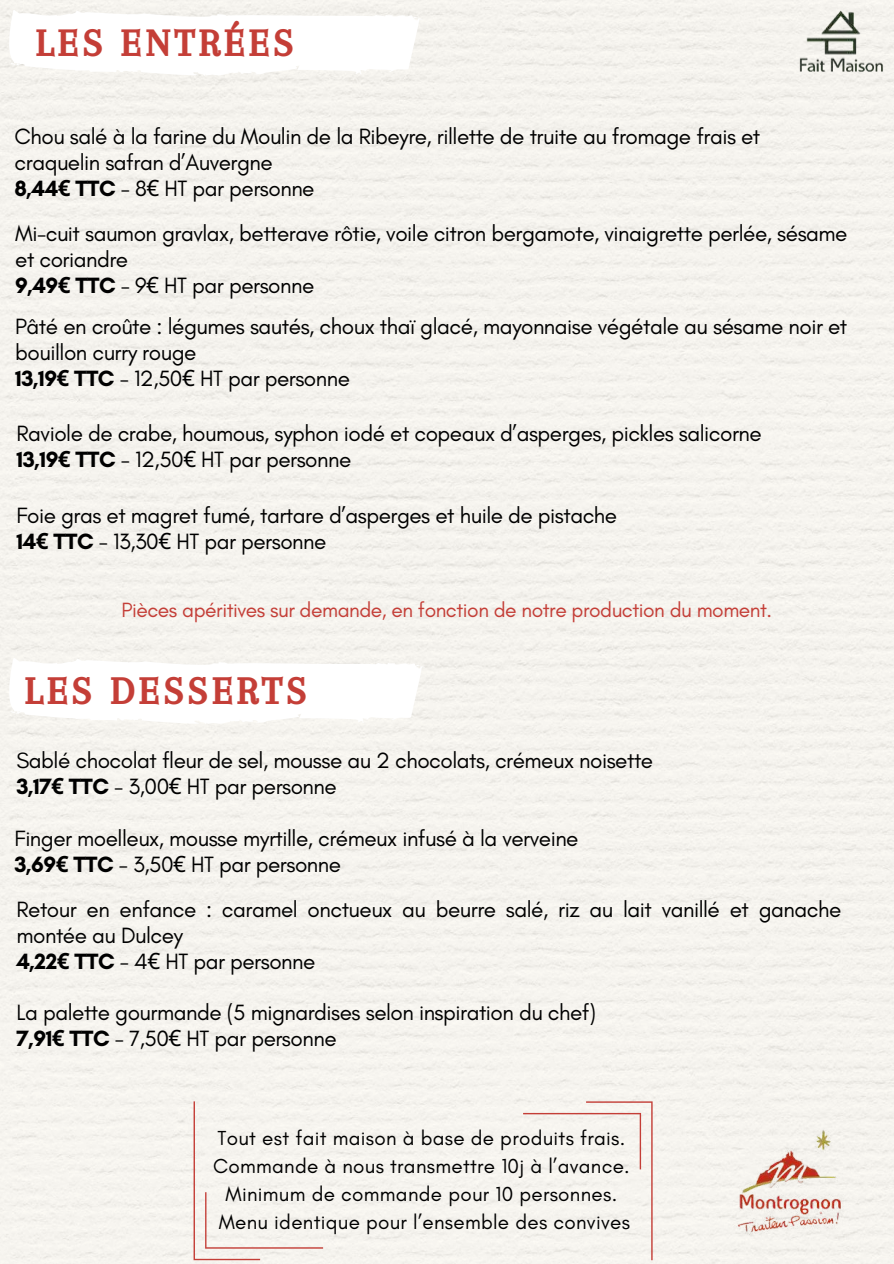
<style>
.page{position:relative;width:894px;height:1264px;background:#fff}
.page>*{position:absolute;margin:0;border:0;box-sizing:border-box;transform-origin:0 0}
.t1{font:39.3px "CA Generated";letter-spacing:.115em;color:#c43e37}
.t2{font:39px "CA Generated";letter-spacing:.115em;color:#c43e37}
.t3{font:22.5px/25.8px "Glacial Indifference";letter-spacing:-.02em;color:#000}
.t4{font:21px "Glacial Indifference";letter-spacing:-.02em;color:#c43e37}
.t5{font:20.7px/28px "Glacial Indifference";letter-spacing:.015em;color:#000;text-align:center}
.s1{font-weight:700}
.s2{font-family:"Noto Sans";font-weight:700}
.s3{font-family:"Noto Sans"}
</style>
<div class="page">
<svg style="left:3px;top:10px;width:419px;height:66px"></svg>
<svg style="left:3px;top:657px;width:422px;height:67px"></svg>
<div style="left:523px;top:1101px;width:129px;height:159px;background:#f6f4ef"></div>
<svg style="left:193px;top:1101px;width:130px;height:159px"></svg>
<img style="left:733px;top:1124px;width:115px;height:115px">
<img style="left:790px;top:8px;width:99px;height:68px">
<h2 class="t2" style="left:36px;top:21px;width:258px">LES ENTRÉES</h2>
<p class="t3" style="left:15px;top:123px;width:747px">Chou salé à la farine du Moulin de la Ribeyre, rillette de truite au fromage frais et craquelin safran d’Auvergne<br><span class="s1">8,44</span><span class="s2">€</span> <span class="s1">TTC</span> - 8<span class="s3">€</span> HT par personne</p>
<p class="t3" style="left:15px;top:220px;width:833px">Mi-cuit saumon gravlax, betterave rôtie, voile citron bergamote, vinaigrette perlée, sésame et coriandre<br><span class="s1">9,49</span><span class="s2">€</span> <span class="s1">TTC</span> - 9<span class="s3">€</span> HT par personne</p>
<p class="t3" style="left:15px;top:314px;width:833px">Pâté en croûte : légumes sautés, choux thaï glacé, mayonnaise végétale au sésame noir et bouillon curry rouge<br><span class="s1">13,19</span><span class="s2">€</span> <span class="s1">TTC</span> - 12,50<span class="s3">€</span> HT par personne</p>
<p class="t3" style="left:16px;top:420px;width:746px">Raviole de crabe, houmous, syphon iodé et copeaux d’asperges, pickles salicorne<br><span class="s1">13,19</span><span class="s2">€</span> <span class="s1">TTC</span> - 12,50<span class="s3">€</span> HT par personne</p>
<p class="t3" style="left:16px;top:502px;width:602px">Foie gras et magret fumé, tartare d’asperges et huile de pistache<br><span class="s1">14</span><span class="s2">€</span> <span class="s1">TTC</span> - 13,30<span class="s3">€</span> HT par personne</p>
<p class="t4" style="left:121px;top:597px;width:652px">Pièces apéritives sur demande, en fonction de notre production du moment.</p>
<h1 class="t1" style="left:25px;top:668px;width:283px">LES DESSERTS</h1>
<p class="t3" style="left:16px;top:747px;width:638px">Sablé chocolat fleur de sel, mousse au 2 chocolats, crémeux noisette<br><span class="s1">3,17</span><span class="s2">€</span> <span class="s1">TTC</span> - 3,00<span class="s3">€</span> HT par personne</p>
<p class="t3" style="left:15px;top:825px;width:565px">Finger moelleux, mousse myrtille, crémeux infusé à la verveine<br><span class="s1">3,69</span><span class="s2">€</span> <span class="s1">TTC</span> - 3,50<span class="s3">€</span> HT par personne</p>
<p class="t3" style="left:16px;top:896px;width:826px">Retour en enfance : caramel onctueux au beurre salé, riz au lait vanillé et ganache montée au Dulcey<br><span class="s1">4,22</span><span class="s2">€</span> <span class="s1">TTC</span> - 4<span class="s3">€</span> HT par personne</p>
<p class="t3" style="left:16px;top:999px;width:581px">La palette gourmande (5 mignardises selon inspiration du chef)<br><span class="s1">7,91</span><span class="s2">€</span> <span class="s1">TTC</span> - 7,50<span class="s3">€</span> HT par personne</p>
<p class="t5" style="left:213px;top:1123px;width:418px">Tout est fait maison à base de produits frais.<br>Commande à nous transmettre 10j à l’avance.<br>Minimum de commande pour 10 personnes.<br>Menu identique pour l’ensemble des convives</p>
</div>
